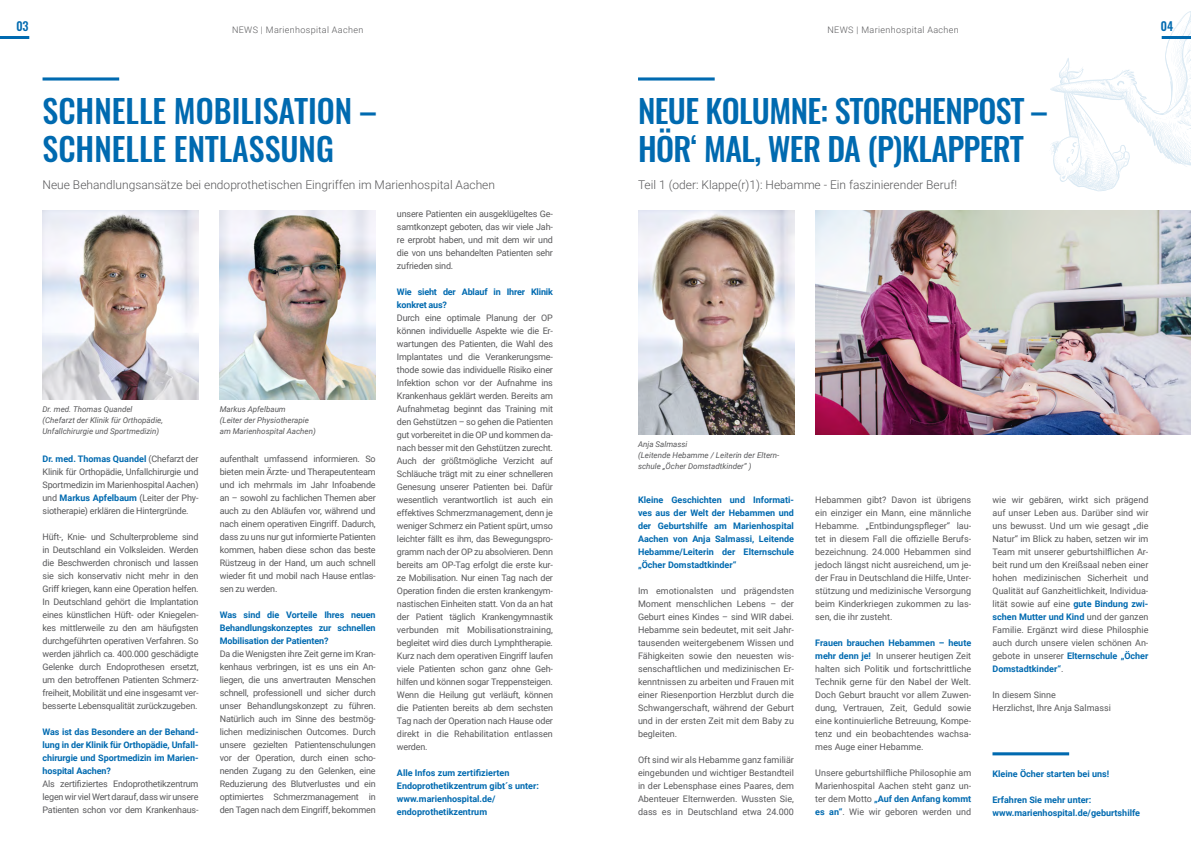
<style>
.page{position:relative;width:1191px;height:842px;background:#fff}
.page>*{position:absolute;margin:0;border:0;box-sizing:border-box;transform-origin:0 0}
.Headline{font:500 32px/38px "Oswald";letter-spacing:-.02em;color:#006ab0}
.Headline-2{font:500 32px/38px "Oswald";color:#006ab0}
.t1{font:300 12px "Roboto";color:#58585a}
.t2{font:500 12px "Oswald";color:#006ab0}
.t3{font:9px/13px "Roboto";color:#58585a;text-align:justify}
.t4{font:700 9px/13px "Roboto";color:#006ab0;text-align:justify}
.t5{font:300 9px "Roboto";letter-spacing:.04em;color:#58585a}
.t6{font:700 9px/13px "Roboto";letter-spacing:-.02em;color:#006ab0}
.t7{font:italic 8px/11px "Roboto";color:#58585a}
.s1{font-weight:700;color:#006ab0}
</style>
<div class="page">
<hr style="left:0;top:36px;width:29px;height:3px;background:#006ab0">
<svg style="left:43px;top:77px;width:76px;height:4px"></svg>
<svg style="left:638px;top:77px;width:76px;height:4px"></svg>
<hr style="left:992px;top:752px;width:77px;height:3px;background:#006ab0">
<svg style="left:1050px;top:11px;width:141px;height:181px"></svg>
<img style="left:43px;top:210px;width:155px;height:189px">
<img style="left:638px;top:210px;width:156px;height:224px">
<img style="left:815px;top:210px;width:376px;height:224px">
<img style="left:220px;top:210px;width:156px;height:189px">
<h2 class="t2" style="left:16px;top:20px;width:14px">03</h2>
<p class="t5" style="left:232px;top:24px;width:133px">NEWS | Marienhospital Aachen</p>
<p class="t5" style="left:827px;top:24px;width:133px">NEWS | Marienhospital Aachen</p>
<h2 class="t2" style="left:1161px;top:20px;width:14px">04</h2>
<p class="Headline-2" style="left:43px;top:94px;width:335px">SCHNELLE MOBILISATION –<br>SCHNELLE ENTLASSUNG</p>
<p class="Headline" style="left:638px;top:94px;width:410px">NEUE KOLUMNE: STORCHENPOST –<br>HÖR‘ MAL, WER DA (P)KLAPPERT</p>
<p class="t1" style="left:43px;top:176px;width:454px">Neue Behandlungsansätze bei endoprothetischen Eingriffen im Marienhospital Aachen</p>
<p class="t1" style="left:638px;top:176px;width:320px">Teil 1 (oder: Klappe(r)1): Hebamme - Ein faszinierender Beruf!</p>
<p class="t7" style="left:43px;top:403px;width:91px">Dr. med. Thomas Quandel</p>
<p class="t7" style="left:43px;top:414px;width:122px">(Chefarzt der Klinik für Orthopädie,</p>
<p class="t7" style="left:43px;top:425px;width:118px">Unfallchirurgie und Sportmedizin)</p>
<p class="t3" style="left:43px;top:452px;width:157px"><span class="s1">Dr. med. Thomas Quandel</span> (Chefarzt der Klinik für Orthopädie, Unfallchirurgie und Sportmedizin im Marienhospital Aachen) und <span class="s1">Markus Apfelbaum</span> (Leiter der Phy&shy;siotherapie) erklären die Hintergründe.</p>
<p class="t3" style="left:43px;top:530px;width:157px">Hüft-, Knie- und Schulterprobleme sind in Deutschland ein Volksleiden. Werden die Beschwerden chronisch und lassen sie sich konservativ nicht mehr in den Griff kriegen, kann eine Operation helfen.<br>In Deutschland gehört die Implantation eines künstlichen Hüft- oder Kniegelen&shy;kes mittlerweile zu den am häufigsten durchgeführten operativen Verfahren. So werden jährlich ca. 400.000 geschädigte Gelenke durch Endoprothesen ersetzt, um den betroffenen Patienten Schmerz&shy;freiheit, Mobilität und eine insgesamt ver&shy;besserte Lebensqualität zurückzugeben.</p>
<p class="t4" style="left:43px;top:725px;width:157px">Was ist das Besondere an der Behand&shy;lung in der Klinik für Orthopädie, Unfall&shy;chirurgie und Sportmedizin im Marien&shy;hospital Aachen?</p>
<p class="t3" style="left:43px;top:777px;width:157px">Als zertifiziertes Endoprothetikzentrum legen wir viel Wert darauf, dass wir unsere Patienten schon vor dem Krankenhaus-</p>
<p class="t7" style="left:220px;top:403px;width:68px">Markus Apfelbaum</p>
<p class="t7" style="left:220px;top:414px;width:91px">(Leiter der Physiotherapie</p>
<p class="t7" style="left:220px;top:425px;width:98px">am Marienhospital Aachen)</p>
<p class="t3" style="left:220px;top:452px;width:157px">aufenthalt umfassend informieren. So bieten mein Ärzte- und Therapeutenteam und ich mehrmals im Jahr Infoabende an – sowohl zu fachlichen Themen aber auch zu den Abläufen vor, während und nach einem operativen Eingriff. Dadurch, dass zu uns nur gut informierte Patienten kommen, haben diese schon das beste Rüstzeug in der Hand, um auch schnell wieder fit und mobil nach Hause entlas&shy;sen zu werden.</p>
<p class="t4" style="left:220px;top:608px;width:157px">Was sind die Vorteile Ihres neuen Behandlungskonzeptes zur schnellen Mobilisation der Patienten?</p>
<p class="t3" style="left:220px;top:647px;width:157px">Da die Wenigsten ihre Zeit gerne im Kran&shy;kenhaus verbringen, ist es uns ein An&shy;liegen, die uns anvertrauten Menschen schnell, professionell und sicher durch unser Behandlungskonzept zu führen.<br>Natürlich auch im Sinne des bestmög&shy;lichen medizinischen Outcomes. Durch unsere gezielten Patientenschulungen vor der Operation, durch einen scho&shy;nenden Zugang zu den Gelenken, eine Reduzierung des Blutverlustes und ein optimiertes Schmerzmanagement in den Tagen nach dem Eingriff, bekommen</p>
<p class="t3" style="left:397px;top:207px;width:157px">unsere Patienten ein ausgeklügeltes Ge&shy;samtkonzept geboten, das wir viele Jah&shy;re erprobt haben, und mit dem wir und die von uns behandelten Patienten sehr zufrieden sind.</p>
<p class="t6" style="left:397px;top:285px;width:157px">Wie sieht der Ablauf in Ihrer Klinik konkret aus?</p>
<p class="t3" style="left:397px;top:311px;width:157px">Durch eine optimale Planung der OP können individuelle Aspekte wie die Er&shy;wartungen des Patienten, die Wahl des Implantates und die Verankerungsme&shy;thode sowie das individuelle Risiko einer Infektion schon vor der Aufnahme ins Krankenhaus geklärt werden. Bereits am Aufnahmetag beginnt das Training mit den Gehstützen – so gehen die Patienten gut vorbereitet in die OP und kommen da&shy;nach besser mit den Gehstützen zurecht.<br>Auch der größtmögliche Verzicht auf Schläuche trägt mit zu einer schnelleren Genesung unserer Patienten bei. Dafür wesentlich verantwortlich ist auch ein effektives Schmerzmanagement, denn je weniger Schmerz ein Patient spürt, umso leichter fällt es ihm, das Bewegungspro&shy;gramm nach der OP zu absolvieren. Denn bereits am OP-Tag erfolgt die erste kur&shy;ze Mobilisation. Nur einen Tag nach der Operation finden die ersten krankengym&shy;nastischen Einheiten statt. Von da an hat der Patient täglich Krankengymnastik verbunden mit Mobilisationstraining, begleitet wird dies durch Lymphtherapie.<br>Kurz nach dem operativen Eingriff laufen viele Patienten schon ganz ohne Geh&shy;hilfen und können sogar Treppensteigen.<br>Wenn die Heilung gut verläuft, können die Patienten bereits ab dem sechsten Tag nach der Operation nach Hause oder direkt in die Rehabilitation entlassen werden.</p>
<p class="t4" style="left:397px;top:766px;width:114px">Alle Infos zum zertifizierten</p>
<p class="t4" style="left:397px;top:779px;width:143px">Endoprothetikzentrum gibt´s unter:</p>
<p class="t4" style="left:397px;top:792px;width:100px">www.marienhospital.de/</p>
<p class="t4" style="left:397px;top:805px;width:92px">endoprothetikzentrum</p>
<p class="t7" style="left:638px;top:439px;width:51px">Anja Salmassi</p>
<p class="t7" style="left:638px;top:450px;width:143px">(Leitende Hebamme / Leiterin der Eltern&shy;schule „Öcher Domstadtkinder“ )</p>
<p class="t4" style="left:638px;top:493px;width:157px">Kleine Geschichten und Informati&shy;ves aus der Welt der Hebammen und der Geburtshilfe am Marienhospital Aachen von Anja Salmassi, Leitende Hebamme/Leiterin der Elternschule „Öcher Domstadtkinder“</p>
<p class="t3" style="left:638px;top:584px;width:157px">Im emotionalsten und prägendsten Moment menschlichen Lebens – der Geburt eines Kindes – sind WIR dabei.<br>Hebamme sein bedeutet, mit seit Jahr&shy;tausenden weitergebenem Wissen und Fähigkeiten sowie den neuesten wis&shy;senschaftlichen und medizinischen Er&shy;kenntnissen zu arbeiten und Frauen mit einer Riesenportion Herzblut durch die Schwangerschaft, während der Geburt und in der ersten Zeit mit dem Baby zu begleiten.</p>
<p class="t3" style="left:638px;top:753px;width:157px">Oft sind wir als Hebamme ganz familiär eingebunden und wichtiger Bestandteil in der Lebensphase eines Paares, dem Abenteuer Elternwerden. Wussten Sie, dass es in Deutschland etwa 24.000</p>
<p class="t3" style="left:815px;top:493px;width:157px">Hebammen gibt? Davon ist übrigens ein einziger ein Mann, eine männliche Hebamme. „Entbindungspfleger“ lau&shy;tet in diesem Fall die offizielle Berufs&shy;bezeichnung. 24.000 Hebammen sind jedoch längst nicht ausreichend, um je&shy;der Frau in Deutschland die Hilfe, Unter&shy;stützung und medizinische Versorgung beim Kinderkriegen zukommen zu las&shy;sen, die ihr zusteht.</p>
<p class="t3" style="left:815px;top:636px;width:157px"><span class="s1">Frauen brauchen Hebammen – heute mehr denn je!</span> In unserer heutigen Zeit halten sich Politik und fortschrittliche Technik gerne für den Nabel der Welt.<br>Doch Geburt braucht vor allem Zuwen&shy;dung, Vertrauen, Zeit, Geduld sowie eine kontinuierliche Betreuung, Kompe&shy;tenz und ein beobachtendes wachsa&shy;mes Auge einer Hebamme.</p>
<p class="t3" style="left:815px;top:766px;width:157px">Unsere geburtshilfliche Philosophie am Marienhospital Aachen steht ganz un&shy;ter dem Motto <span class="s1">„Auf den Anfang kommt es an“</span>. Wie wir geboren werden und</p>
<p class="t3" style="left:992px;top:493px;width:157px">wie wir gebären, wirkt sich prägend auf unser Leben aus. Darüber sind wir uns bewusst. Und um wie gesagt „die Natur“ im Blick zu haben, setzen wir im Team mit unserer geburtshilflichen Ar&shy;beit rund um den Kreißsaal neben einer hohen medizinischen Sicherheit und Qualität auf Ganzheitlichkeit, Individua&shy;lität sowie auf eine <span class="s1">gute Bindung zwi&shy;schen Mutter und Kind</span> und der ganzen Familie. Ergänzt wird diese Philosphie auch durch unsere vielen schönen An&shy;gebote in unserer <span class="s1">Elternschule „Öcher Domstadtkinder“</span>.</p>
<p class="t3" style="left:992px;top:688px;width:65px">In diesem Sinne</p>
<p class="t3" style="left:992px;top:701px;width:120px">Herzlichst, Ihre Anja Salmassi</p>
<p class="t4" style="left:992px;top:766px;width:118px">Kleine Öcher starten bei uns!</p>
<p class="t4" style="left:992px;top:792px;width:100px">Erfahren Sie mehr unter:</p>
<p class="t4" style="left:992px;top:805px;width:149px">www.marienhospital.de/geburtshilfe</p>
</div>
